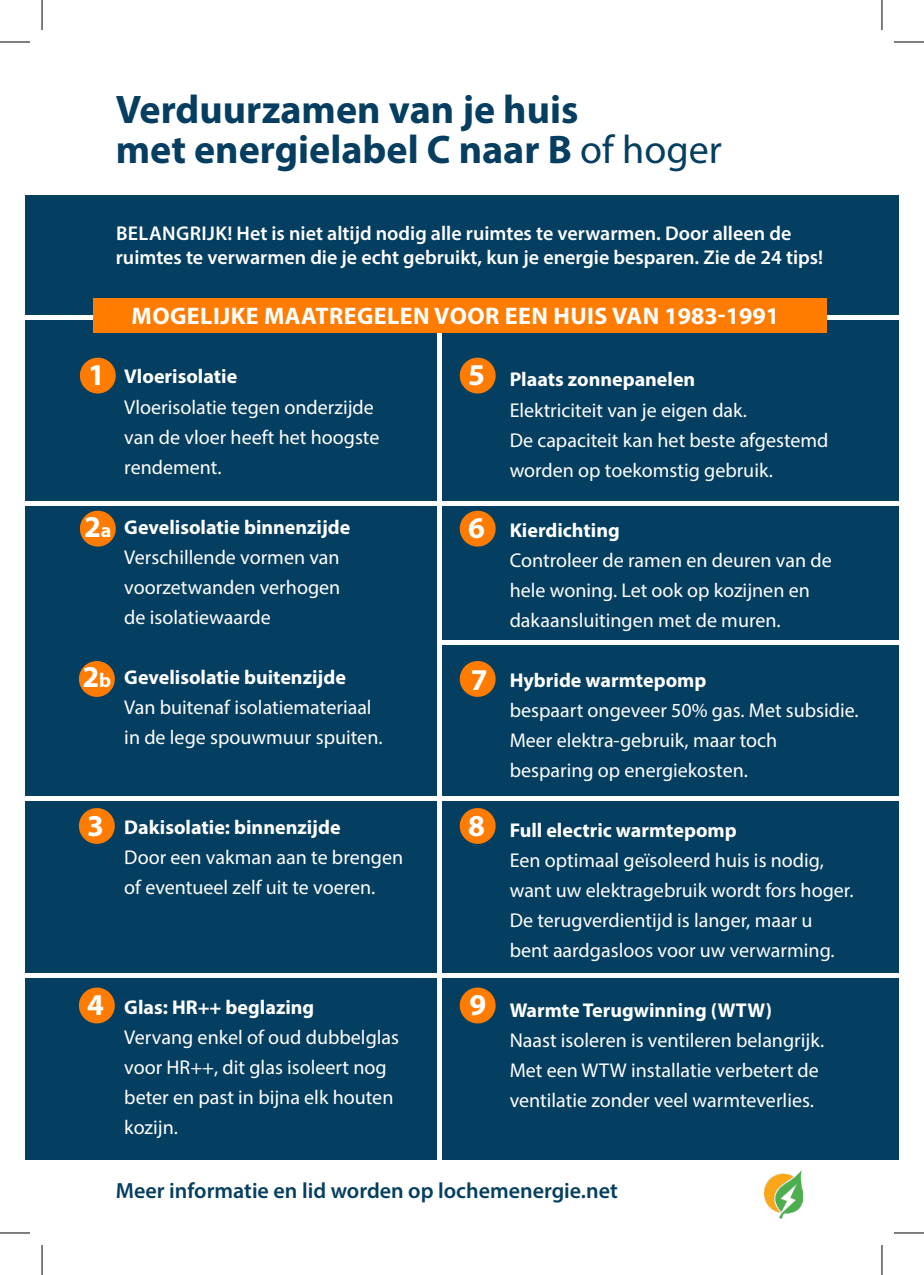
<style>
.page{position:relative;width:924px;height:1275px;background:#fff}
.page>*{position:absolute;margin:0;border:0;box-sizing:border-box;transform-origin:0 0}
.t1{font:700 40px/40px "Myriad Pro";color:#053e61}
.t2{font:700 30.4px "Myriad Pro";color:#fff}
.t3{font:700 24px "Myriad Pro";letter-spacing:.02em;color:#fff}
.t4{font:600 22px "Myriad Pro";color:#043e60}
.t5{font:20px/30px "Myriad Pro";color:#fff}
.t6{font:700 20px "Myriad Pro";color:#fff}
.t7{font:600 20px/24px "Myriad Pro";color:#fff}
.s1{font-weight:400}
.s2{font-size:20px}
.s3{font-weight:700}
</style>
<div class="page">
<div style="left:25px;top:195px;width:873px;height:964px;background:#043e60"></div>
<div style="left:25px;top:315px;width:873px;height:5px;background:#fff"></div>
<div style="left:439px;top:640px;width:459px;height:5px;background:#fff"></div>
<hr style="left:25px;top:501px;width:873px;height:4px;background:#fff">
<hr style="left:25px;top:796px;width:873px;height:4px;background:#fff">
<div style="left:25px;top:973px;width:873px;height:5px;background:#fff"></div>
<hr style="left:437px;top:315px;width:4px;height:875px;background:#fff">
<div style="left:93px;top:298px;width:733px;height:34px;background:#ff7c00"></div>
<img style="left:764px;top:1170px;width:38px;height:48px">
<svg style="left:79px;top:357px;width:37px;height:37px"></svg>
<svg style="left:79px;top:510px;width:37px;height:37px"></svg>
<svg style="left:459px;top:510px;width:37px;height:37px"></svg>
<svg style="left:459px;top:357px;width:37px;height:37px"></svg>
<svg style="left:78px;top:808px;width:37px;height:36px"></svg>
<svg style="left:459px;top:808px;width:37px;height:36px"></svg>
<svg style="left:78px;top:987px;width:37px;height:37px"></svg>
<svg style="left:459px;top:987px;width:37px;height:37px"></svg>
<svg style="left:78px;top:661px;width:37px;height:36px"></svg>
<svg style="left:459px;top:661px;width:37px;height:36px"></svg>
<hr style="left:0;top:42px;width:30px;height:1px;background:#000">
<hr style="left:893px;top:42px;width:30px;height:1px;background:#000">
<hr style="left:0;top:1232px;width:30px;height:1px;background:#000">
<hr style="left:893px;top:1232px;width:30px;height:1px;background:#000">
<hr style="left:42px;top:0;width:1px;height:30px;background:#000">
<hr style="left:42px;top:1245px;width:1px;height:30px;background:#000">
<hr style="left:881px;top:0;width:1px;height:30px;background:#000">
<hr style="left:881px;top:1245px;width:1px;height:30px;background:#000">
<p class="t1" style="left:116px;top:88px;width:607px">Verduurzamen van je huis<br>met energielabel C naar B <span class="s1">of hoger</span></p>
<p class="t7" style="left:116px;top:221px;width:708px">BELANGRIJK! Het is niet altijd nodig alle ruimtes te verwarmen. Door alleen de ruimtes te verwarmen die je echt gebruikt, kun je energie besparen. Zie de 24 tips!</p>
<p class="t3" style="left:131px;top:300px;width:649px">MOGELIJKE MAATREGELEN VOOR EEN HUIS VAN 1983-1991</p>
<p class="t2" style="left:88px;top:355px;width:18px">1</p>
<p class="t6" style="left:85px;top:364px;width:154px">1. Vloerisolatie</p>
<p class="t5" style="left:124px;top:391px;width:251px">Vloerisolatie tegen onderzijde</p>
<p class="t5" style="left:124px;top:421px;width:256px">van de vloer heeft het hoogste rendement.</p>
<p class="t2" style="left:468px;top:355px;width:18px">5</p>
<p class="t6" style="left:469px;top:367px;width:227px">5. Plaats zonnepanelen</p>
<p class="t5" style="left:509px;top:394px;width:320px">Elektriciteit van je eigen dak.<br>De capaciteit kan het beste afgestemd worden op toekomstig gebruik.</p>
<p class="t2" style="left:84px;top:507px;width:29px">2<span class="s2">a</span></p>
<p class="t2" style="left:468px;top:508px;width:18px">6</p>
<p class="t6" style="left:124px;top:514px;width:227px">Gevelisolatie binnenzijde</p>
<p class="t5" style="left:124px;top:541px;width:217px;text-align:justify">Verschillende vormen van voorzetwanden verhogen de isolatiewaarde</p>
<p class="t6" style="left:469px;top:517px;width:151px">6. Kierdichting</p>
<p class="t5" style="left:509px;top:544px;width:323px">Controleer de ramen en deuren van de hele woning. Let ook op kozijnen en dakaansluitingen met de muren.</p>
<p class="t2" style="left:82px;top:657px;width:30px">2<span class="s2">b</span></p>
<p class="t2" style="left:471px;top:660px;width:18px">7</p>
<p class="t5" style="left:124px;top:661px;width:249px"><span class="s3">Gevelisolatie buitenzijde<br></span>Van buitenaf isolatiemateriaal</p>
<p class="t5" style="left:124px;top:721px;width:260px">in de lege spouwmuur spuiten.</p>
<p class="t5" style="left:509px;top:664px;width:350px;text-indent:-40px"><span class="s3">7. Hybride warmtepomp<br></span>bespaart ongeveer 50% gas. Met subsidie.<br>Meer elektra-gebruik, maar toch besparing op energiekosten.</p>
<p class="t2" style="left:87px;top:805px;width:18px">3</p>
<p class="t2" style="left:468px;top:805px;width:18px">8</p>
<p class="t6" style="left:85px;top:814px;width:257px">3. Dakisolatie: binnenzijde</p>
<p class="t5" style="left:124px;top:841px;width:280px">Door een vakman aan te brengen</p>
<p class="t5" style="left:124px;top:871px;width:252px">of eventueel zelf uit te voeren.</p>
<p class="t6" style="left:469px;top:817px;width:268px">8. Full electric warmtepomp</p>
<p class="t5" style="left:509px;top:844px;width:345px">Een optimaal geïsoleerd huis is nodig, want uw elektragebruik wordt fors hoger.<br>De terugverdientijd is langer, maar u bent aardgasloos voor uw verwarming.</p>
<p class="t2" style="left:87px;top:985px;width:18px">4</p>
<p class="t2" style="left:469px;top:985px;width:18px">9</p>
<p class="t6" style="left:85px;top:994px;width:231px">4. Glas: HR++ beglazing</p>
<p class="t5" style="left:124px;top:1021px;width:276px">Vervang enkel of oud dubbelglas</p>
<p class="t5" style="left:124px;top:1051px;width:264px">voor HR++, dit glas isoleert nog</p>
<p class="t5" style="left:124px;top:1081px;width:270px">beter en past in bijna elk houten</p>
<p class="t5" style="left:124px;top:1111px;width:55px">kozijn.</p>
<p class="t5" style="left:509px;top:994px;width:316px;text-indent:-40px"><span class="s3">9. Warmte Terugwinning (WTW)<br></span>Naast isoleren is ventileren belangrijk.<br>Met een WTW installatie verbetert de ventilatie zonder veel warmteverlies.</p>
<p class="t4" style="left:116px;top:1177px;width:503px">Meer informatie en lid worden op lochemenergie.net</p>
</div>
